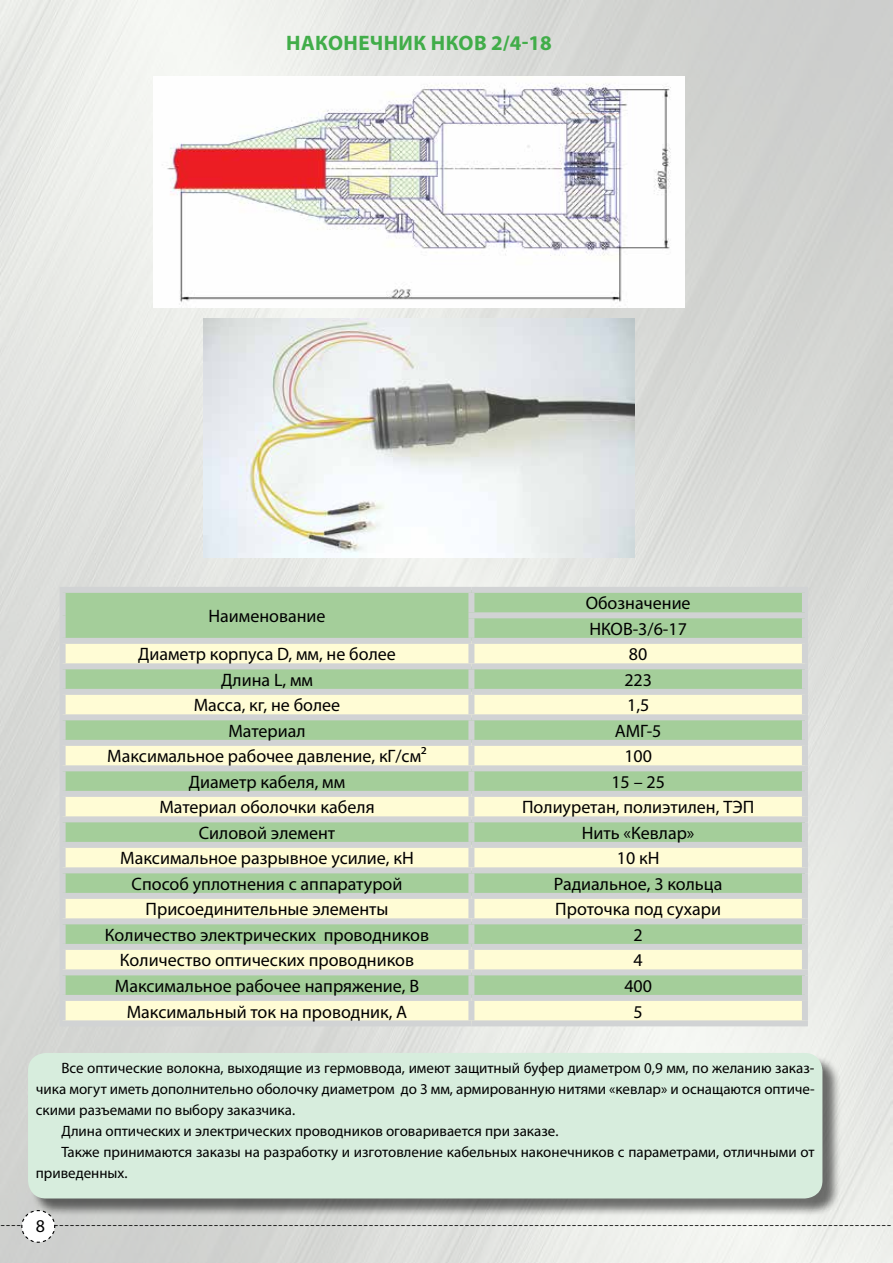
<style>
.page{position:relative;width:893px;height:1263px;background:#fff}
.page>*{position:absolute;margin:0;border:0;box-sizing:border-box;transform-origin:0 0}
.t1{font:700 21px "Myriad Pro";letter-spacing:.02em;color:#41ad49}
.t2{font:18px/25.5px "Myriad Pro";color:#000}
.t3{font:15px "Myriad Pro";color:#000}
.t4{font:15px "Minion Pro";color:#000}
</style>
<div class="page">
<svg style="left:21px;top:1209px;width:35px;height:34px"></svg>
<img style="left:161px;top:77px;width:510px;height:231px">
<div style="left:66px;top:593px;width:736px;height:45px;background:#a4ce9a"></div>
<svg style="left:66px;top:644px;width:736px;height:376px;background:#d3e5b9"></svg>
<div style="left:60px;top:644px;width:6px;height:19px;background:#d1d3d4"></div>
<div style="left:468px;top:644px;width:6px;height:19px;background:#d1d3d4"></div>
<div style="left:802px;top:644px;width:6px;height:19px;background:#d1d3d4"></div>
<div style="left:60px;top:695px;width:6px;height:19px;background:#d1d3d4"></div>
<div style="left:468px;top:695px;width:6px;height:19px;background:#d1d3d4"></div>
<div style="left:802px;top:695px;width:6px;height:19px;background:#d1d3d4"></div>
<div style="left:60px;top:746px;width:6px;height:19px;background:#d1d3d4"></div>
<div style="left:468px;top:746px;width:6px;height:19px;background:#d1d3d4"></div>
<div style="left:802px;top:746px;width:6px;height:19px;background:#d1d3d4"></div>
<div style="left:60px;top:797px;width:6px;height:19px;background:#d1d3d4"></div>
<div style="left:468px;top:797px;width:6px;height:19px;background:#d1d3d4"></div>
<div style="left:802px;top:797px;width:6px;height:19px;background:#d1d3d4"></div>
<div style="left:60px;top:848px;width:6px;height:19px;background:#d1d3d4"></div>
<div style="left:468px;top:848px;width:6px;height:19px;background:#d1d3d4"></div>
<div style="left:802px;top:848px;width:6px;height:19px;background:#d1d3d4"></div>
<div style="left:60px;top:899px;width:6px;height:19px;background:#d1d3d4"></div>
<div style="left:468px;top:899px;width:6px;height:19px;background:#d1d3d4"></div>
<div style="left:802px;top:899px;width:6px;height:19px;background:#d1d3d4"></div>
<div style="left:60px;top:950px;width:6px;height:19px;background:#d1d3d4"></div>
<div style="left:468px;top:950px;width:6px;height:19px;background:#d1d3d4"></div>
<div style="left:802px;top:950px;width:6px;height:19px;background:#d1d3d4"></div>
<div style="left:60px;top:1001px;width:6px;height:19px;background:#d1d3d4"></div>
<div style="left:60px;top:1020px;width:411px;height:6px;background:#d1d3d4"></div>
<div style="left:468px;top:1001px;width:6px;height:19px;background:#d1d3d4"></div>
<div style="left:802px;top:1001px;width:6px;height:19px;background:#d1d3d4"></div>
<div style="left:471px;top:1020px;width:337px;height:6px;background:#d1d3d4"></div>
<div style="left:60px;top:587px;width:411px;height:6px;background:#d1d3d4"></div>
<div style="left:60px;top:593px;width:6px;height:22px;background:#d1d3d4"></div>
<div style="left:60px;top:615px;width:6px;height:23px;background:#d1d3d4"></div>
<div style="left:60px;top:638px;width:411px;height:6px;background:#d1d3d4"></div>
<div style="left:471px;top:587px;width:337px;height:6px;background:#d1d3d4"></div>
<div style="left:468px;top:593px;width:6px;height:19px;background:#d1d3d4"></div>
<div style="left:802px;top:593px;width:6px;height:19px;background:#d1d3d4"></div>
<div style="left:468px;top:612px;width:340px;height:6px;background:#d1d3d4"></div>
<div style="left:468px;top:618px;width:6px;height:20px;background:#d1d3d4"></div>
<div style="left:802px;top:618px;width:6px;height:20px;background:#d1d3d4"></div>
<div style="left:471px;top:638px;width:337px;height:6px;background:#d1d3d4"></div>
<div style="left:60px;top:663px;width:411px;height:6px;background:#d1d3d4"></div>
<div style="left:60px;top:669px;width:6px;height:20px;background:#d1d3d4"></div>
<div style="left:60px;top:689px;width:411px;height:6px;background:#d1d3d4"></div>
<div style="left:471px;top:663px;width:337px;height:6px;background:#d1d3d4"></div>
<div style="left:468px;top:669px;width:6px;height:20px;background:#d1d3d4"></div>
<div style="left:802px;top:669px;width:6px;height:20px;background:#d1d3d4"></div>
<div style="left:471px;top:689px;width:337px;height:6px;background:#d1d3d4"></div>
<div style="left:60px;top:714px;width:411px;height:6px;background:#d1d3d4"></div>
<div style="left:60px;top:720px;width:6px;height:20px;background:#d1d3d4"></div>
<div style="left:60px;top:740px;width:411px;height:6px;background:#d1d3d4"></div>
<div style="left:471px;top:714px;width:337px;height:6px;background:#d1d3d4"></div>
<div style="left:468px;top:720px;width:6px;height:20px;background:#d1d3d4"></div>
<div style="left:802px;top:720px;width:6px;height:20px;background:#d1d3d4"></div>
<div style="left:471px;top:740px;width:337px;height:6px;background:#d1d3d4"></div>
<div style="left:60px;top:765px;width:411px;height:6px;background:#d1d3d4"></div>
<div style="left:60px;top:771px;width:6px;height:20px;background:#d1d3d4"></div>
<div style="left:60px;top:791px;width:411px;height:6px;background:#d1d3d4"></div>
<div style="left:471px;top:765px;width:337px;height:6px;background:#d1d3d4"></div>
<div style="left:468px;top:771px;width:6px;height:20px;background:#d1d3d4"></div>
<div style="left:802px;top:771px;width:6px;height:20px;background:#d1d3d4"></div>
<div style="left:471px;top:791px;width:337px;height:6px;background:#d1d3d4"></div>
<div style="left:60px;top:816px;width:411px;height:6px;background:#d1d3d4"></div>
<div style="left:60px;top:822px;width:6px;height:20px;background:#d1d3d4"></div>
<div style="left:60px;top:842px;width:411px;height:6px;background:#d1d3d4"></div>
<div style="left:471px;top:816px;width:337px;height:6px;background:#d1d3d4"></div>
<div style="left:468px;top:822px;width:6px;height:20px;background:#d1d3d4"></div>
<div style="left:802px;top:822px;width:6px;height:20px;background:#d1d3d4"></div>
<div style="left:471px;top:842px;width:337px;height:6px;background:#d1d3d4"></div>
<div style="left:60px;top:867px;width:411px;height:6px;background:#d1d3d4"></div>
<div style="left:60px;top:873px;width:6px;height:20px;background:#d1d3d4"></div>
<div style="left:60px;top:893px;width:411px;height:6px;background:#d1d3d4"></div>
<div style="left:471px;top:867px;width:337px;height:6px;background:#d1d3d4"></div>
<div style="left:468px;top:873px;width:6px;height:20px;background:#d1d3d4"></div>
<div style="left:802px;top:873px;width:6px;height:20px;background:#d1d3d4"></div>
<div style="left:471px;top:893px;width:337px;height:6px;background:#d1d3d4"></div>
<div style="left:60px;top:918px;width:411px;height:6px;background:#d1d3d4"></div>
<div style="left:60px;top:924px;width:6px;height:20px;background:#d1d3d4"></div>
<div style="left:60px;top:944px;width:411px;height:6px;background:#d1d3d4"></div>
<div style="left:471px;top:918px;width:337px;height:6px;background:#d1d3d4"></div>
<div style="left:468px;top:924px;width:6px;height:20px;background:#d1d3d4"></div>
<div style="left:802px;top:924px;width:6px;height:20px;background:#d1d3d4"></div>
<div style="left:471px;top:944px;width:337px;height:6px;background:#d1d3d4"></div>
<div style="left:60px;top:969px;width:411px;height:6px;background:#d1d3d4"></div>
<div style="left:60px;top:975px;width:6px;height:20px;background:#d1d3d4"></div>
<div style="left:60px;top:995px;width:411px;height:6px;background:#d1d3d4"></div>
<div style="left:471px;top:969px;width:337px;height:6px;background:#d1d3d4"></div>
<div style="left:468px;top:975px;width:6px;height:20px;background:#d1d3d4"></div>
<div style="left:802px;top:975px;width:6px;height:20px;background:#d1d3d4"></div>
<div style="left:471px;top:995px;width:337px;height:6px;background:#d1d3d4"></div>
<div style="left:30px;top:1055px;width:811px;height:162px;background:#000;opacity:.55"></div>
<div style="left:28px;top:1053px;width:794px;height:145px;background:#d7eddd;border-radius:18px"></div>
<img style="left:203px;top:319px;width:432px;height:238px">
<p class="t1" style="left:286px;top:29px;width:160px">Наконечник НКОВ</p>
<p class="t1" style="left:491px;top:29px;width:62px">2/4-18</p>
<p class="t2" style="left:208px;top:603px;width:119px">Наименование</p>
<p class="t2" style="left:586px;top:590px;width:106px">Обозначение<br>НКОВ-3/6-17</p>
<p class="t2" style="left:138px;top:641px;width:259px">Диаметр корпуса D, мм, не более</p>
<p class="t2" style="left:629px;top:641px;width:20px">80</p>
<p class="t2" style="left:221px;top:667px;width:94px">Длина L, мм</p>
<p class="t2" style="left:624px;top:667px;width:29px">223</p>
<p class="t2" style="left:194px;top:692px;width:148px">Масса, кг, не более</p>
<p class="t2" style="left:627px;top:692px;width:24px">1,5</p>
<p class="t2" style="left:228px;top:718px;width:79px">Материал</p>
<p class="t2" style="left:615px;top:718px;width:48px">АМГ-5</p>
<p class="t2" style="left:107px;top:743px;width:321px">Максимальное рабочее давление, кГ/см²</p>
<p class="t2" style="left:624px;top:743px;width:29px">100</p>
<p class="t2" style="left:189px;top:769px;width:158px">Диаметр кабеля, мм</p>
<p class="t2" style="left:611px;top:769px;width:55px">15 – 25</p>
<p class="t2" style="left:159px;top:794px;width:217px">Материал оболочки кабеля</p>
<p class="t2" style="left:522px;top:794px;width:234px">Полиуретан, полиэтилен, ТЭП</p>
<p class="t2" style="left:199px;top:820px;width:138px">Силовой элемент</p>
<p class="t2" style="left:582px;top:820px;width:114px">Нить «Кевлар»</p>
<p class="t2" style="left:120px;top:845px;width:295px">Максимальное разрывное усилие, кН</p>
<p class="t2" style="left:617px;top:845px;width:44px">10 кН</p>
<p class="t2" style="left:132px;top:871px;width:272px">Способ уплотнения с аппаратурой</p>
<p class="t2" style="left:554px;top:871px;width:170px">Радиальное, 3 кольца</p>
<p class="t2" style="left:146px;top:896px;width:244px">Присоединительные элементы</p>
<p class="t2" style="left:555px;top:896px;width:167px">Проточка под сухари</p>
<p class="t2" style="left:105px;top:922px;width:326px">Количество электрических проводников</p>
<p class="t2" style="left:634px;top:922px;width:11px">2</p>
<p class="t2" style="left:120px;top:947px;width:296px">Количество оптических проводников</p>
<p class="t2" style="left:634px;top:947px;width:11px">4</p>
<p class="t2" style="left:115px;top:973px;width:304px">Максимальное рабочее напряжение, В</p>
<p class="t2" style="left:624px;top:973px;width:29px">400</p>
<p class="t2" style="left:127px;top:998px;width:282px">Максимальный ток на проводник, А</p>
<p class="t2" style="left:634px;top:998px;width:11px">5</p>
<p class="t3" style="left:61px;top:1058px;width:755px">Все оптические волокна, выходящие из гермоввода, имеют защитный буфер диаметром 0,9 мм, по желанию заказ-</p>
<p class="t3" style="left:36px;top:1079px;width:780px">чика могут иметь дополнительно оболочку диаметром до 3 мм, армированную нитями «кевлар» и оснащаются оптиче-</p>
<p class="t3" style="left:36px;top:1100px;width:261px">скими разъемами по выбору заказчика.</p>
<p class="t3" style="left:61px;top:1121px;width:499px">Длина оптических и электрических проводников оговаривается при заказе.</p>
<p class="t3" style="left:61px;top:1142px;width:755px">Также принимаются заказы на разработку и изготовление кабельных наконечников с параметрами, отличными от</p>
<p class="t3" style="left:36px;top:1163px;width:93px">приведенных.</p>
<p class="t2" style="left:36px;top:1213px;width:11px">8</p>
<p class="t4" style="left:0;top:1214px;width:893px">-----------------------------------------------------------------------------------------------------------------------------------------------------------------------</p>
</div>
